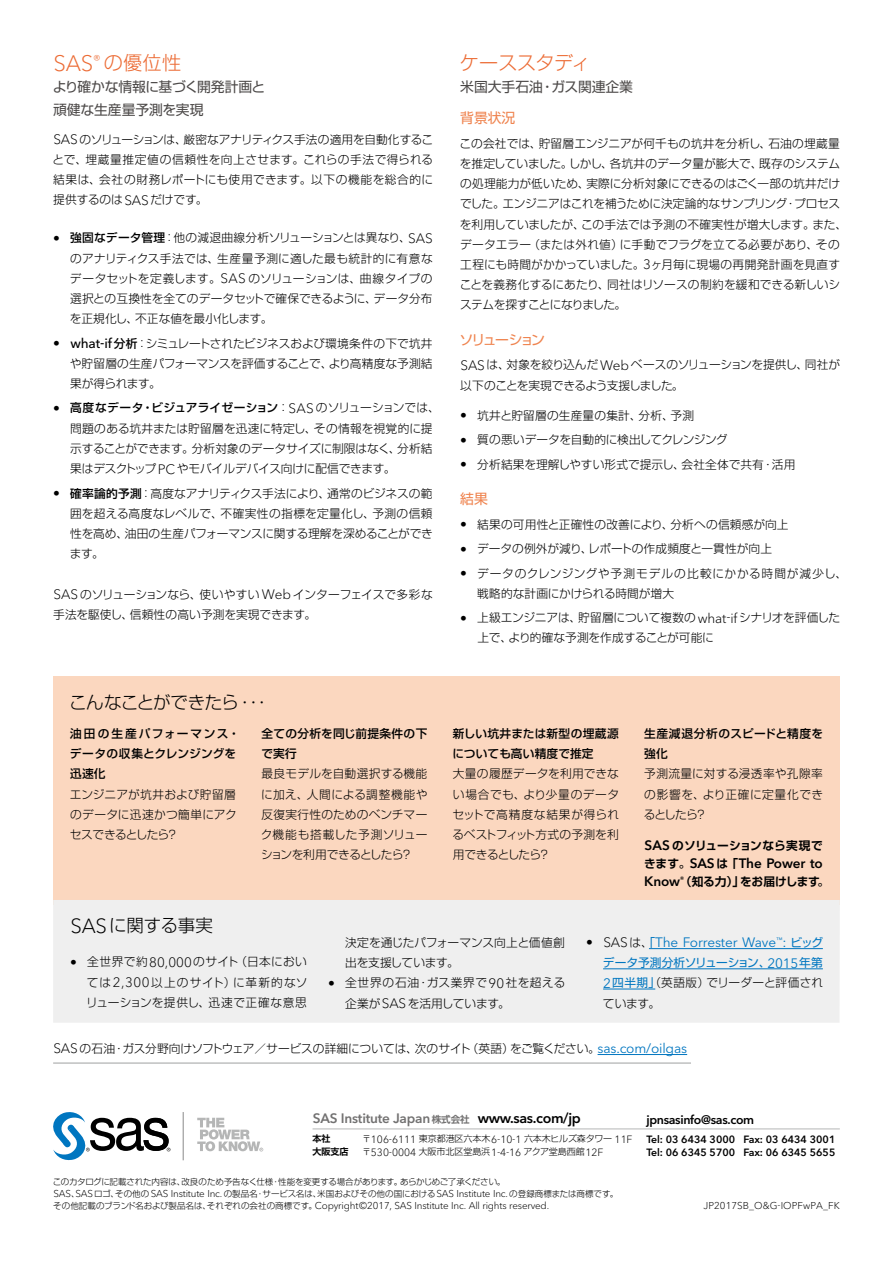
<style>
.page{position:relative;width:893px;height:1263px;background:#fff}
.page>*{position:absolute;margin:0;border:0;box-sizing:border-box;transform-origin:0 0}
.t1{font:300 19.2px "Shin Go Pro";letter-spacing:.005em;color:#ec6b34}
.t2{font:300 19.2px "Shin Go Pro";letter-spacing:-.025em;color:#ec6b34}
.t3{font:300 17.55px "Shin Go Pro";letter-spacing:-.025em;color:#000}
.t4{font:13.8px/22.2px "Shin Go Pro";letter-spacing:-.005em;color:#4c4948}
.t5{font:13.8px "Shin Go Pro";letter-spacing:-.16em;color:#ef834e}
.t6{font:13.8px "Shin Go Pro";letter-spacing:-.055em;color:#ef834e}
.t7{font:600 13.5px "Avenir Next W1 G";letter-spacing:-.015em;color:#727171}
.t8{font:13.5px "Avenir Next W1 G";letter-spacing:-.01em;color:#0076c0}
.t9{font:600 13.5px "Avenir Next W1 G";letter-spacing:-.005em;color:#000}
.t10{font:600 12.3px "Avenir Next W1 G";letter-spacing:-.025em;color:#000}
.t11{font:300 11.7px/20.2px "Shin Go Pro";color:#000;text-align:justify}
.t12{font:500 11.7px/20.2px "Shin Go Pro";letter-spacing:.03em;color:#000}
.t13{font:300 11.7px/20.2px "Shin Go Pro";letter-spacing:-.03em;color:#000}
.t14{font:300 11.7px/20.2px "Shin Go Pro";letter-spacing:.03em;color:#000}
.t15{font:11.7px/20.2px "Shin Go Pro";letter-spacing:-.01em;color:#0076c0;text-align:justify}
.t16{font:700 11.7px "Shin Go Pro De";letter-spacing:-.01em;color:#000}
.t17{font:300 11.7px/20.2px "Shin Go Pro";letter-spacing:.025em;color:#000}
.t18{font:500 11.7px/20.2px "Shin Go Pro";letter-spacing:.05em;color:#000}
.t19{font:300 11.7px "Shin Go Pro";letter-spacing:-.02em;color:#000}
.t20{font:600 10.5px "Avenir Next W1 G";letter-spacing:.005em;color:#000}
.t21{font:300 10.5px "Avenir Next W1 G";color:#000}
.t22{font:300 9.9px "Avenir Next W1 G";letter-spacing:-.015em;color:#000}
.t23{font:300 9.9px "Avenir Next W1 G";letter-spacing:.01em;color:#000}
.t24{font:300 9px "Shin Go Pro";letter-spacing:-.01em;color:#000}
.t25{font:700 9px "Shin Go Pro De";letter-spacing:-.01em;color:#000}
.t26{font:300 8.55px/11.7px "Shin Go Pro";letter-spacing:-.015em;color:#000}
.s1{font-family:"Avenir Next W1 G";font-size:22.2px}
.s2{font-family:"Avenir Next W1 G";font-size:13.5px}
.s3{font-family:"Avenir Next W1 G";font-weight:500;font-size:13.5px}
.s4{font-weight:500}
.s5{font-family:"Avenir Next W1 G";font-size:20.4px}
.s6{font-family:"Avenir Next W1 G";font-weight:600;font-size:13.5px}
.s7{font-family:"Shin Go Pro De";font-weight:700;font-size:11.7px}
.s8{font-weight:300;color:#000}
.s9{font-family:"Shin Go Pro";font-weight:300;font-size:11.7px;color:#000}
.s10{font-family:"Shin Go Pro";font-size:11.7px}
.s11{font-family:"Avenir Next W1 G";font-weight:400;font-size:13.5px;color:#0076c0}
.s12{font-family:"Shin Go Pro De";font-weight:700;font-size:9.6px}
.s13{font-size:14.25px;color:#000}
.s14{font-family:"Avenir Next W1 G";font-size:10.5px}
.s15{font-family:"Shin Go Pro";font-size:9px}
.s16{font-family:"Avenir Next W1 G";font-size:9.9px}
.s17{font-family:"Shin Go Pro";font-size:8.55px}
</style>
<div class="page">
<div style="left:53px;top:676px;width:787px;height:228px;background:#fbd7bf"></div>
<hr style="left:313px;top:1128px;width:527px;height:1px;background:#b5b6b6">
<hr style="left:183px;top:1112px;width:1px;height:48px;background:#898989">
<svg style="left:53px;top:1112px;width:117px;height:49px"></svg>
<svg style="left:197px;top:1118px;width:66px;height:33px"></svg>
<div style="left:53px;top:900px;width:787px;height:123px;background:#efefef"></div>
<hr style="left:649px;top:948px;width:174px;height:1px;background:#0076c0">
<hr style="left:603px;top:968px;width:220px;height:1px;background:#0076c0">
<hr style="left:603px;top:989px;width:52px;height:1px;background:#0076c0">
<hr style="left:53px;top:1063px;width:638px;height:1px;background:#9fa0a0">
<hr style="left:598px;top:1054px;width:89px;height:1px;background:#0076c0">
<h1 class="t1" style="left:54px;top:47px;width:129px"><span class="s1">SAS</span><sup>®</sup> の優位性</h1>
<p class="t4" style="left:53px;top:74px;width:214px">より確かな情報に基づく開発計画と頑健な生産量予測を実現</p>
<p class="t11" style="left:52px;top:127px;width:382px"><span class="s2">SAS</span> のソリューションは、厳密なアナリティクス手法の適用を自動化することで、埋蔵量推定値の信頼性を向上させます。これらの手法で得られる結果は、会社の財務レポートにも使用できます。以下の機能を総合的に提供するのは<span class="s2">SAS</span>だけです。</p>
<p class="t11" style="left:70px;top:226px;width:364px;text-indent:-17px"><span class="s3">•</span> <span class="s4">強固なデータ管理</span>：他の減退曲線分析ソリューションとは異なり、<span class="s2">SAS</span>のアナリティクス手法では、生産量予測に適した最も統計的に有意なデータセットを定義します。<span class="s2">SAS</span> のソリューションは、曲線タイプの選択との互換性を全てのデータセットで確保できるように、データ分布を正規化し、不正な値を最小化します。</p>
<p class="t11" style="left:70px;top:332px;width:364px;text-indent:-17px"><span class="s3">• what-if</span><span class="s4">分析</span>：シミュレートされたビジネスおよび環境条件の下で坑井や貯留層の生産パフォーマンスを評価することで、より高精度な予測結果が得られます。</p>
<p class="t11" style="left:70px;top:396px;width:371px;text-align:left;text-indent:-17px"><span class="s3">•</span> <span class="s4">高度なデータ・ビジュアライゼーション</span>：<span class="s2">SAS</span> のソリューションでは、問題のある坑井または貯留層を迅速に特定し、その情報を視覚的に提示することができます。分析対象のデータサイズに制限はなく、分析結果はデスクトップ <span class="s2">PC</span>やモバイルデバイス向けに配信できます。</p>
<p class="t11" style="left:70px;top:481px;width:365px;text-indent:-17px"><span class="s3">•</span> <span class="s4">確率論的予測</span>：高度なアナリティクス手法により、通常のビジネスの範囲を超える高度なレベルで、不確実性の指標を定量化し、予測の信頼性を高め、油田の生産パフォーマンスに関する理解を深めることができます。</p>
<p class="t11" style="left:53px;top:582px;width:381px"><span class="s2">SAS</span> のソリューションなら、使いやすい <span class="s2">Web</span>インターフェイスで多彩な手法を駆使し、信頼性の高い予測を実現できます。</p>
<h2 class="t3" style="left:69px;top:687px;width:199px">こんなことができたら･･･</h2>
<p class="t18" style="left:70px;top:722px;width:171px">油田の生産パフォーマンス・データの収集とクレンジングを迅速化</p>
<p class="t11" style="left:70px;top:782px;width:168px">エンジニアが坑井および貯留層のデータに迅速かつ簡単にアクセスできるとしたら？</p>
<p class="t12" style="left:261px;top:722px;width:167px">全ての分析を同じ前提条件の下で実行</p>
<p class="t11" style="left:261px;top:762px;width:168px">最良モデルを自動選択する機能に加え、人間による調整機能や反復実行性のためのベンチマーク機能も搭載した予測ソリューションを利用できるとしたら？</p>
<h2 class="t3" style="left:71px;top:911px;width:144px"><span class="s5">SAS</span>に関する事実</h2>
<h1 class="t2" style="left:460px;top:47px;width:132px">ケーススタディ</h1>
<p class="t4" style="left:460px;top:74px;width:174px">米国大手石油・ガス関連企業</p>
<p class="t6" style="left:460px;top:106px;width:57px">背景状況</p>
<p class="t11" style="left:460px;top:132px;width:389px;text-align:left">この会社では、貯留層エンジニアが何千もの坑井を分析し、石油の埋蔵量を推定していました。しかし、各坑井のデータ量が膨大で、既存のシステムの処理能力が低いため、実際に分析対象にできるのはごく一部の坑井だけでした。エンジニアはこれを補うために決定論的なサンプリング・プロセスを利用していましたが、この手法では予測の不確実性が増大します。また、データエラー（または外れ値）に手動でフラグを立てる必要があり、その工程にも時間がかかっていました。<span class="s2">3</span>ヶ月毎に現場の再開発計画を見直すことを義務化するにあたり、同社はリソースの制約を緩和できる新しいシステムを探すことになりました。</p>
<p class="t5" style="left:460px;top:328px;width:87px">ソリューション</p>
<p class="t13" style="left:460px;top:353px;width:381px"><span class="s2">SAS</span>は、対象を絞り込んだ<span class="s2">Web</span> ベースのソリューションを提供し、同社が以下のことを実現できるよう支援しました。</p>
<p class="t11" style="left:460px;top:404px;width:235px"><span class="s2">•</span> 坑井と貯留層の生産量の集計、分析、予測</p>
<p class="t19" style="left:460px;top:430px;width:269px"><span class="s2">•</span> 質の悪いデータを自動的に検出してクレンジング</p>
<p class="t11" style="left:460px;top:453px;width:337px"><span class="s2">•</span> 分析結果を理解しやすい形式で提示し、会社全体で共有・活用</p>
<p class="t6" style="left:460px;top:487px;width:29px">結果</p>
<p class="t11" style="left:460px;top:513px;width:330px"><span class="s2">•</span> 結果の可用性と正確性の改善により、分析への信頼感が向上</p>
<p class="t11" style="left:460px;top:537px;width:313px"><span class="s2">•</span> データの例外が減り、レポートの作成頻度と一貫性が向上</p>
<p class="t14" style="left:477px;top:562px;width:371px;text-indent:-17px"><span class="s2">•</span> データのクレンジングや予測モデルの比較にかかる時間が減少し、戦略的な計画にかけられる時間が増大</p>
<p class="t11" style="left:477px;top:606px;width:364px;text-indent:-17px"><span class="s2">•</span> 上級エンジニアは、貯留層について複数の <span class="s2">what-if</span>シナリオを評価した上で、より的確な予測を作成することが可能に</p>
<p class="t12" style="left:453px;top:722px;width:168px">新しい坑井または新型の埋蔵源についても高い精度で推定</p>
<p class="t11" style="left:452px;top:762px;width:168px">大量の履歴データを利用できない場合でも、より少量のデータセットで高精度な結果が得られるベストフィット方式の予測を利用できるとしたら？</p>
<p class="t12" style="left:644px;top:722px;width:180px">生産減退分析のスピードと精度を強化</p>
<p class="t11" style="left:644px;top:762px;width:181px">予測流量に対する浸透率や孔隙率の影響を、より正確に定量化できるとしたら？</p>
<p class="t16" style="left:644px;top:835px;width:180px"><span class="s6">SAS</span> のソリューションなら実現で</p>
<p class="t9" style="left:644px;top:855px;width:180px"><span class="s7">きます。</span>SAS <span class="s7">は「</span>The Power to</p>
<p class="t16" style="left:644px;top:872px;width:186px"><span class="s6">Know</span><sup>®</sup>（知る力）」をお届けします。</p>
<p class="t8" style="left:586px;top:935px;width:239px"><span class="s8">• SAS</span><span class="s9">は、</span><span class="s10">「</span>The Forrester Wave<sup>™</sup>: <span class="s10">ビッグ</span></p>
<p class="t15" style="left:603px;top:951px;width:222px">データ予測分析ソリューション、<span class="s2">2015</span>年第<span class="s2">2</span>四半期」<span class="s8">（英語版）でリーダーと評価されています。</span></p>
<p class="t11" style="left:53px;top:1037px;width:635px"><span class="s2">SAS</span> の石油・ガス分野向けソフトウェア／サービスの詳細については、次のサイト（英語）をご覧ください。<span class="s11">sas.com/oilgas</span></p>
<p class="t11" style="left:345px;top:931px;width:221px">決定を通じたパフォーマンス向上と価値創出を支援しています。</p>
<p class="t17" style="left:345px;top:971px;width:222px;text-indent:-17px"><span class="s2">•</span> 全世界の石油・ガス業界で<span class="s2">90</span>社を超える企業が<span class="s2">SAS</span>を活用しています。</p>
<p class="t11" style="left:86px;top:950px;width:223px;text-indent:-16px"><span class="s2">•</span> 全世界で約<span class="s2">80,000</span>のサイト（日本においては<span class="s2">2,300</span>以上のサイト）に革新的なソリューションを提供し、迅速で正確な意思</p>
<p class="t7" style="left:313px;top:1110px;width:269px">SAS Institute Japan <span class="s12">株式会社</span> <span class="s13">www.sas.com/jp</span></p>
<p class="t10" style="left:646px;top:1112px;width:109px">jpnsasinfo@sas.com</p>
<p class="t25" style="left:313px;top:1131px;width:19px">本社</p>
<p class="t24" style="left:362px;top:1131px;width:272px">〒<span class="s14">106-6111</span> 東京都港区六本木<span class="s14">6-10-1</span> 六本木ヒルズ森タワー <span class="s14">11F</span></p>
<p class="t20" style="left:646px;top:1133px;width:191px">Tel: 03 6434 3000 Fax: 03 6434 3001</p>
<p class="t25" style="left:313px;top:1144px;width:37px">大阪支店</p>
<p class="t21" style="left:362px;top:1146px;width:243px"><span class="s15">〒</span>530-0004 <span class="s15">大阪市北区堂島浜</span>1-4-16 <span class="s15">アクア堂島西館</span>12F</p>
<p class="t20" style="left:646px;top:1146px;width:191px">Tel: 06 6345 5700 Fax: 06 6345 5655</p>
<p class="t26" style="left:53px;top:1175px;width:567px">このカタログに記載された内容は、改良のため予告なく仕様・性能を変更する場合があります。あらかじめご了承ください。<br><span class="s16">SAS</span>、<span class="s16">SAS</span>ロゴ、その他の <span class="s16">SAS Institute Inc.</span> の製品名・サービス名は、米国およびその他の国における<span class="s16">SAS Institute Inc.</span> の登録商標または商標です。</p>
<p class="t22" style="left:53px;top:1200px;width:497px"><span class="s17">その他記載のブランド名および製品名は、それぞれの会社の商標です。</span>Copyright©2017, SAS Institute Inc. All rights reserved.</p>
<p class="t23" style="left:703px;top:1200px;width:138px">JP2017SB_O&amp;G-IOPFwPA_FK</p>
</div>
